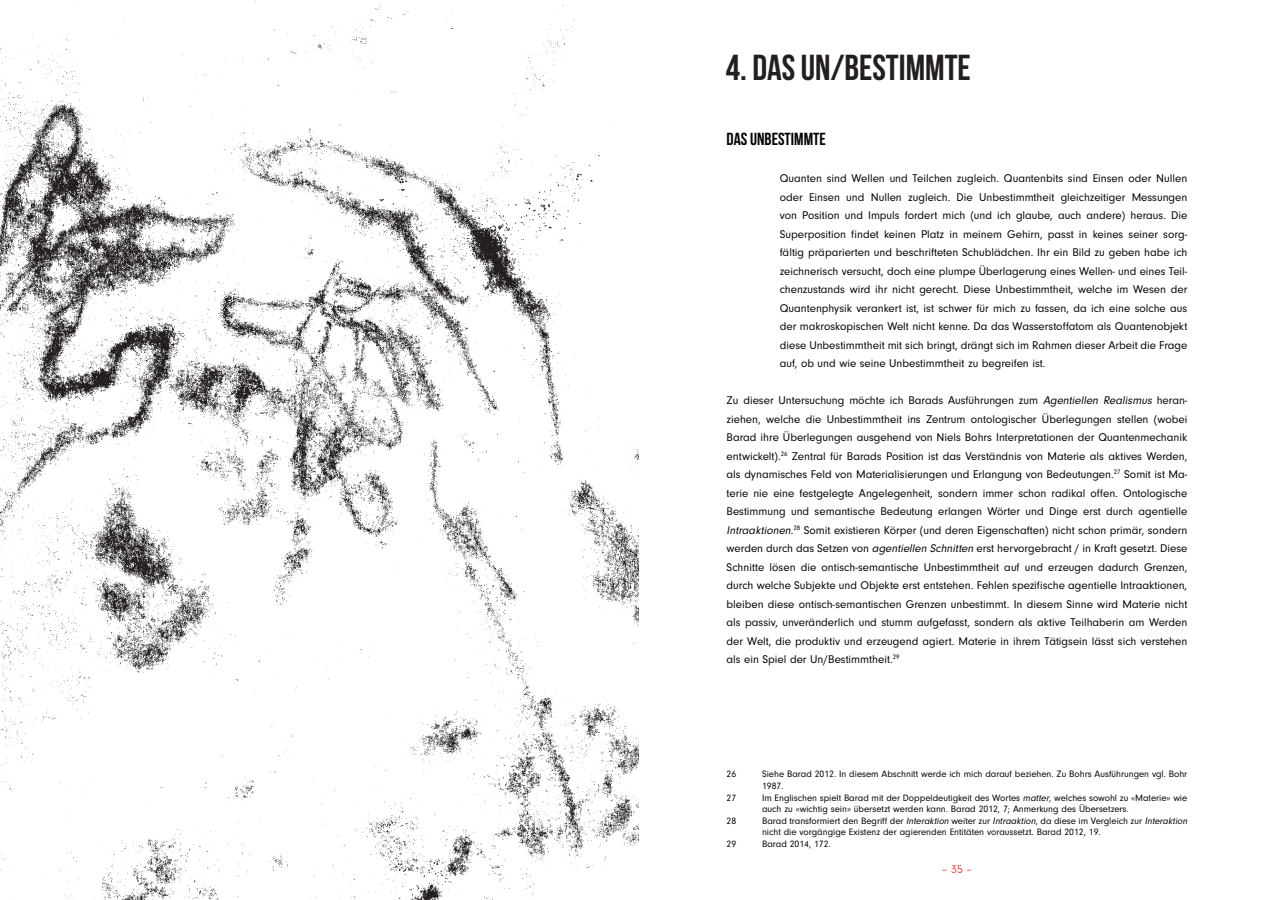
<style>
.page{position:relative;width:1276px;height:900px;background:#fff}
.page>*{position:absolute;margin:0;border:0;box-sizing:border-box;transform-origin:0 0}
.t1{font:700 36.12px "Bebas Neue";color:#231f20}
.Zwischenüberschrift{font:700 17.5px "Bebas Neue";color:#040503}
.Paragraph_Style_2{font:11.62px/18.5px "Neuzeit Gro";color:#040503;text-align:justify}
.FLIESSTEXT{font:11.62px/18.5px "Neuzeit Gro";color:#040503;text-align:justify}
.t2{font:11.62px "Neuzeit Gro";color:#d94e45}
.Paragraph_Style_5{font:9.62px/11.5px "Neuzeit Gro";color:#040503}
.s1{font-style:italic}
</style>
<div class="page">
<img style="left:0;top:1px;width:638px;height:899px">
<p class="t1" style="left:725px;top:47px;width:247px">4. DAS UN/BESTIMMTE</p>
<p class="Zwischenüberschrift" style="left:726px;top:129px;width:101px">DAS UNBESTIMMTE</p>
<p class="FLIESSTEXT" style="left:780px;top:169px;width:409px">Quanten sind Wellen und Teilchen zugleich. Quantenbits sind Einsen oder Nullen oder Einsen und Nullen zugleich. Die Unbestimmtheit gleichzeitiger Messungen von Position und Impuls fordert mich (und ich glaube, auch andere) heraus. Die Superposition findet keinen Platz in meinem Gehirn, passt in keines seiner sorg&shy;fältig präparierten und beschrifteten Schublädchen. Ihr ein Bild zu geben habe ich zeichnerisch versucht, doch eine plumpe Überlagerung eines Wellen- und eines Teil&shy;chenzustands wird ihr nicht gerecht. Diese Unbestimmtheit, welche im Wesen der Quantenphysik verankert ist, ist schwer für mich zu fassen, da ich eine solche aus der makroskopischen Welt nicht kenne. Da das Wasserstoffatom als Quantenobjekt diese Unbestimmtheit mit sich bringt, drängt sich im Rahmen dieser Arbeit die Frage auf, ob und wie seine Unbestimmtheit zu begreifen ist.</p>
<p class="Paragraph_Style_2" style="left:726px;top:391px;width:462px">Zu dieser Untersuchung möchte ich Barads Ausführungen zum <span class="s1">Agentiellen Realismus</span> heran&shy;ziehen, welche die Unbestimmtheit ins Zentrum ontologischer Überlegungen stellen (wobei Barad ihre Überlegungen ausgehend von Niels Bohrs Interpretationen der Quantenmechanik entwickelt).<sup>26</sup> Zentral für Barads Position ist das Verständnis von Materie als aktives Werden, als dynamisches Feld von Materialisierungen und Erlangung von Bedeutungen.<sup>27</sup> Somit ist Ma&shy;terie nie eine festgelegte Angelegenheit, sondern immer schon radikal offen. Ontologische Bestimmung und semantische Bedeutung erlangen Wörter und Dinge erst durch agentielle <span class="s1">Intraaktionen</span>.<sup>28</sup> Somit existieren Körper (und deren Eigenschaften) nicht schon primär, sondern werden durch das Setzen von <span class="s1">agentiellen Schnitten</span> erst hervorgebracht / in Kraft gesetzt. Diese Schnitte lösen die ontisch-semantische Unbestimmtheit auf und erzeugen dadurch Grenzen, durch welche Subjekte und Objekte erst entstehen. Fehlen spezifische agentielle Intraaktionen, bleiben diese ontisch-semantischen Grenzen unbestimmt. In diesem Sinne wird Materie nicht als passiv, unveränderlich und stumm aufgefasst, sondern als aktive Teilhaberin am Werden der Welt, die produktiv und erzeugend agiert. Materie in ihrem Tätigsein lässt sich verstehen als ein Spiel der Un/Bestimmtheit.<sup>29</sup></p>
<p class="Paragraph_Style_5" style="left:726px;top:769px;width:11px">26</p>
<p class="Paragraph_Style_5" style="left:762px;top:769px;width:427px">Siehe Barad 2012. In diesem Abschnitt werde ich mich darauf beziehen. Zu Bohrs Ausführungen vgl. Bohr<br>1987.</p>
<p class="Paragraph_Style_5" style="left:726px;top:792px;width:11px">27</p>
<p class="Paragraph_Style_5" style="left:762px;top:792px;width:427px">Im Englischen spielt Barad mit der Doppeldeutigkeit des Wortes <span class="s1">matter</span>, welches sowohl zu «Materie» wie auch zu «wichtig sein» übersetzt werden kann. Barad 2012, 7; Anmerkung des Übersetzers.</p>
<p class="Paragraph_Style_5" style="left:726px;top:815px;width:11px">28</p>
<p class="Paragraph_Style_5" style="left:762px;top:815px;width:429px">Barad transformiert den Begriff der <span class="s1">Interaktion</span> weiter zur <span class="s1">Intraaktion</span>, da diese im Vergleich zur <span class="s1">Interaktion </span>nicht die vorgängige Existenz der agierenden Entitäten voraussetzt. Barad 2012, 19.</p>
<p class="Paragraph_Style_5" style="left:726px;top:838px;width:11px">29</p>
<p class="Paragraph_Style_5" style="left:762px;top:838px;width:70px">Barad 2014, 172.</p>
<p class="t2" style="left:942px;top:863px;width:32px">– 35 –</p>
</div>
